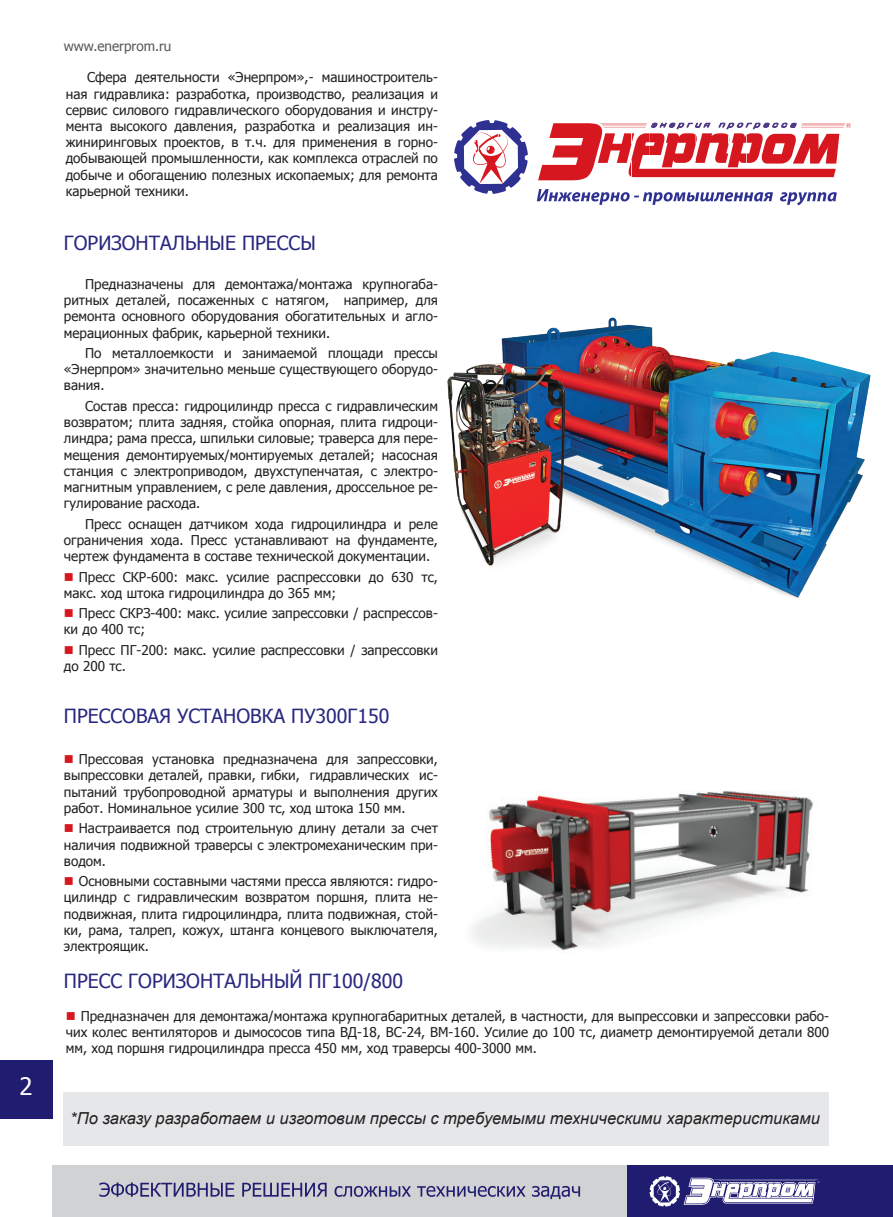
<style>
.page{position:relative;width:893px;height:1217px;background:#fff}
.page>*{position:absolute;margin:0;border:0;box-sizing:border-box;transform-origin:0 0}
.t1{font:24px "Tahoma";color:#fff}
.ЗАГОЛОВОК{font:19.5px "Tahoma";color:#292780}
.Text{font:italic 16.5px "Arial";color:#231f20}
.Text-2{font:13.5px/16.2px "Tahoma";color:#231f20;text-align:justify}
.t2{font:13.5px "Tahoma";color:#57585a}
</style>
<div class="page">
<div style="left:64px;top:1091px;width:765px;height:54px;background:#e6e7e9"></div>
<img style="left:447px;top:317px;width:424px;height:281px">
<img style="left:472px;top:791px;width:342px;height:160px">
<svg style="left:454px;top:120px;width:74px;height:74px"></svg>
<svg style="left:538px;top:123px;width:313px;height:57px"></svg>
<svg style="left:537px;top:189px;width:300px;height:16px"></svg>
<div style="left:0;top:1059px;width:52px;height:59px;background:#201c70"></div>
<div style="left:52px;top:1164px;width:575px;height:52px;background:#d1d2d4"></div>
<svg style="left:99px;top:1182px;width:481px;height:16px"></svg>
<div style="left:627px;top:1164px;width:266px;height:52px;background:#201c70"></div>
<svg style="left:650px;top:1176px;width:170px;height:30px"></svg>
<h1 class="t1" style="left:20px;top:1070px;width:15px">2</h1>
<p class="t2" style="left:64px;top:37px;width:109px">www.enerprom.ru</p>
<p class="Text-2" style="left:66px;top:69px;width:374px;text-indent:21px">Сфера деятельности «Энерпром»,- машиностроитель&shy;ная гидравлика: разработка, производство, реализация и сервис силового гидравлического оборудования и инстру&shy;мента высокого давления, разработка и реализация ин&shy;жиниринговых проектов, в т.ч. для применения в горно&shy;добывающей промышленности, как комплекса отраслей по добыче и обогащению полезных ископаемых; для ремонта карьерной техники.</p>
<p class="ЗАГОЛОВОК" style="left:64px;top:229px;width:253px">ГОРИЗОНТАЛЬНЫЕ ПРЕССЫ</p>
<p class="Text-2" style="left:64px;top:275px;width:376px;text-indent:21px">Предназначены для демонтажа/монтажа крупногаба&shy;ритных деталей, посаженных с натягом, например, для ремонта основного оборудования обогатительных и агло&shy;мерационных фабрик, карьерной техники.</p>
<p class="Text-2" style="left:64px;top:344px;width:376px;text-indent:21px">По металлоемкости и занимаемой площади прессы «Энерпром» значительно меньше существующего оборудо&shy;вания.</p>
<p class="Text-2" style="left:64px;top:397px;width:376px;text-indent:21px">Состав пресса: гидроцилиндр пресса с гидравлическим возвратом; плита задняя, стойка опорная, плита гидроци&shy;линдра; рама пресса, шпильки силовые; траверса для пере&shy;мещения демонтируемых/монтируемых деталей; насосная станция с электроприводом, двухступенчатая, с электро&shy;магнитным управлением, с реле давления, дроссельное ре&shy;гулирование расхода.</p>
<p class="Text-2" style="left:64px;top:515px;width:376px;text-indent:21px">Пресс оснащен датчиком хода гидроцилиндра и реле ограничения хода. Пресс устанавливают на фундаменте, чертеж фундамента в составе технической документации.</p>
<p class="Text-2" style="left:64px;top:568px;width:376px;text-indent:15px">Пресс СКР-600: макс. усилие распрессовки до 630 тс, макс. ход штока гидроцилиндра до 365 мм;</p>
<p class="Text-2" style="left:64px;top:604px;width:376px;text-indent:15px">Пресс СКРЗ-400: макс. усилие запрессовки / распрессов&shy;ки до 400 тс;</p>
<p class="Text-2" style="left:64px;top:641px;width:376px;text-indent:15px">Пресс ПГ-200: макс. усилие распрессовки / запрессовки до 200 тс.</p>
<p class="ЗАГОЛОВОК" style="left:64px;top:702px;width:327px">ПРЕССОВАЯ УСТАНОВКА ПУ300Г150</p>
<p class="Text-2" style="left:64px;top:750px;width:376px;text-indent:15px">Прессовая установка предназначена для запрессовки, выпрессовки деталей, правки, гибки, гидравлических ис&shy;пытаний трубопроводной арматуры и выполнения других работ. Номинальное усилие 300 тс, ход штока 150 мм.</p>
<p class="Text-2" style="left:64px;top:819px;width:376px;text-indent:15px">Настраивается под строительную длину детали за счет наличия подвижной траверсы с электромеханическим при&shy;водом.</p>
<p class="Text-2" style="left:64px;top:872px;width:376px;text-indent:15px">Основными составными частями пресса являются: гидро&shy;цилиндр с гидравлическим возвратом поршня, плита не&shy;подвижная, плита гидроцилиндра, плита подвижная, стой&shy;ки, рама, талреп, кожух, штанга концевого выключателя, электроящик.</p>
<p class="ЗАГОЛОВОК" style="left:64px;top:967px;width:341px">ПРЕСС ГОРИЗОНТАЛЬНЫЙ ПГ100/800</p>
<p class="Text-2" style="left:66px;top:1007px;width:765px;text-indent:15px">Предназначен для демонтажа/монтажа крупногабаритных деталей, в частности, для выпрессовки и запрессовки рабо&shy;чих колес вентиляторов и дымососов типа ВД-18, ВС-24, ВМ-160. Усилие до 100 тс, диаметр демонтируемой детали 800 мм, ход поршня гидроцилиндра пресса 450 мм, ход траверсы 400-3000 мм.</p>
<p class="Text" style="left:70px;top:1106px;width:751px">*По заказу разработаем и изготовим прессы с требуемыми техническими характеристиками</p>
</div>
